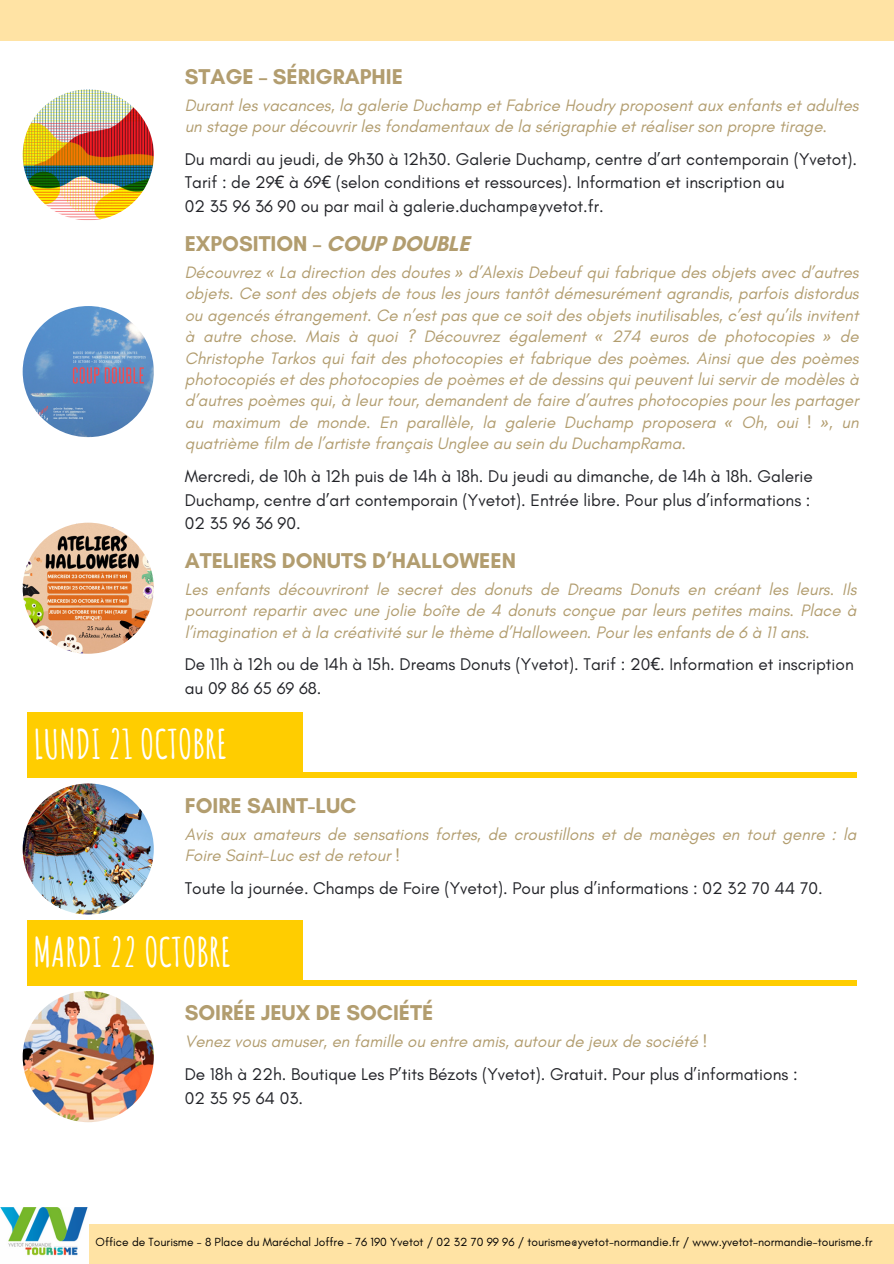
<style>
.page{position:relative;width:894px;height:1264px;background:#fff}
.page>*{position:absolute;margin:0;border:0;box-sizing:border-box;transform-origin:0 0}
.t1{font:700 39.75px "Amatic SC";color:#fff}
.t2{font:700 21.75px "Glacial Indifference";color:#b29d6f}
.t3{font:17.25px/23.7px "Glacial Indifference";color:#212227}
.t4{font:italic 16.8px/21.3px "Glacial Indifference";color:#b29d6f}
.t5{font:12px "Glacial Indifference";color:#000}
.s1{font-family:"Noto Sans"}
</style>
<div class="page">
<div style="left:0;top:1224px;width:893px;height:39px;background:#ffe3a4"></div>
<div style="left:0;top:0;width:893px;height:41px;background:#ffe3a4"></div>
<img style="left:0;top:1207px;width:89px;height:56px">
<img style="left:23px;top:783px;width:131px;height:131px;border-radius:50%">
<div style="left:27px;top:772px;width:829px;height:5px;background:#ffcd00"></div>
<div style="left:27px;top:712px;width:276px;height:63px;background:#ffcd00"></div>
<img style="left:23px;top:306px;width:131px;height:131px;border-radius:50%">
<img style="left:23px;top:89px;width:131px;height:131px;border-radius:50%">
<img style="left:23px;top:522px;width:131px;height:131px;border-radius:50%">
<img style="left:23px;top:991px;width:131px;height:131px;border-radius:50%">
<div style="left:27px;top:979px;width:829px;height:6px;background:#ffcd00"></div>
<div style="left:27px;top:920px;width:276px;height:62px;background:#ffcd00"></div>
<h3 class="t2" style="left:185px;top:63px;width:219px">STAGE – SÉRIGRAPHIE</h3>
<h1 class="t4" style="left:185px;top:94px;width:675px">Durant les vacances, la galerie Duchamp et Fabrice Houdry proposent aux enfants et adultes un stage pour découvrir les fondamentaux de la sérigraphie et réaliser son propre tirage.</h1>
<p class="t3" style="left:185px;top:147px;width:673px">Du mardi au jeudi, de 9h30 à 12h30. Galerie Duchamp, centre d’art contemporain (Yvetot).<br>Tarif : de 29<span class="s1">€</span> à 69<span class="s1">€</span> (selon conditions et ressources). Information et inscription au<br>02 35 96 36 90 ou par mail à galerie.duchamp@yvetot.fr.</p>
<h3 class="t2" style="left:185px;top:230px;width:286px">EXPOSITION – COUP DOUBLE</h3>
<h2 class="t4" style="left:185px;top:261px;width:675px;text-align:justify">Découvrez <span class="s1">«</span> La direction des doutes <span class="s1">»</span> d’Alexis Debeuf qui fabrique des objets avec d’autres objets. Ce sont des objets de tous les jours tantôt démesurément agrandis, parfois distordus ou agencés étrangement. Ce n’est pas que ce soit des objets inutilisables, c’est qu’ils invitent à autre chose. Mais à quoi ? Découvrez également <span class="s1">«</span> 274 euros de photocopies <span class="s1">»</span> de Christophe Tarkos qui fait des photocopies et fabrique des poèmes. Ainsi que des poèmes photocopiés et des photocopies de poèmes et de dessins qui peuvent lui servir de modèles à d’autres poèmes qui, à leur tour, demandent de faire d’autres photocopies pour les partager au maximum de monde. En parallèle, la galerie Duchamp proposera <span class="s1">«</span> Oh, oui ! <span class="s1">»</span>, un quatrième film de l’artiste français Unglee au sein du DuchampRama.</h2>
<h3 class="t3" style="left:185px;top:464px;width:629px">Mercredi, de 10h à 12h puis de 14h à 18h. Du jeudi au dimanche, de 14h à 18h. Galerie<br>Duchamp, centre d’art contemporain (Yvetot). Entrée libre. Pour plus d’informations :<br>02 35 96 36 90.</h3>
<h3 class="t2" style="left:185px;top:547px;width:333px">ATELIERS DONUTS D’HALLOWEEN</h3>
<h1 class="t4" style="left:185px;top:578px;width:673px;text-align:justify">Les enfants découvriront le secret des donuts de Dreams Donuts en créant les leurs. Ils pourront repartir avec une jolie boîte de 4 donuts conçue par leurs petites mains. Place à l’imagination et à la créativité sur le thème d’Halloween. Pour les enfants de 6 à 11 ans.</h1>
<p class="t3" style="left:185px;top:652px;width:670px">De 11h à 12h ou de 14h à 15h. Dreams Donuts (Yvetot). Tarif : 20<span class="s1">€</span>. Information et inscription au 09 86 65 69 68.</p>
<h2 class="t1" style="left:34px;top:718px;width:195px">LUNDI 21 OCTOBRE</h2>
<h3 class="t2" style="left:185px;top:791px;width:173px">FOIRE SAINT-LUC</h3>
<p class="t4" style="left:185px;top:823px;width:673px">Avis aux amateurs de sensations fortes, de croustillons et de manèges en tout genre : la<br>Foire Saint-Luc est de retour !</p>
<p class="t3" style="left:185px;top:876px;width:639px">Toute la journée. Champs de Foire (Yvetot). Pour plus d’informations : 02 32 70 44 70.</p>
<p class="t1" style="left:34px;top:926px;width:199px">MARDI 22 OCTOBRE</p>
<h3 class="t2" style="left:185px;top:999px;width:250px">SOIRÉE JEUX DE SOCIÉTÉ</h3>
<h3 class="t4" style="left:185px;top:1030px;width:524px">Venez vous amuser, en famille ou entre amis, autour de jeux de société !</h3>
<p class="t3" style="left:185px;top:1062px;width:614px">De 18h à 22h. Boutique Les P’tits Bézots (Yvetot). Gratuit. Pour plus d’informations :<br>02 35 95 64 03.</p>
<h3 class="t5" style="left:95px;top:1234px;width:778px">Office de Tourisme - 8 Place du Maréchal Joffre - 76 190 Yvetot / 02 32 70 99 96 / tourisme@yvetot-normandie.fr / www.yvetot-normandie-tourisme.fr</h3>
</div>
